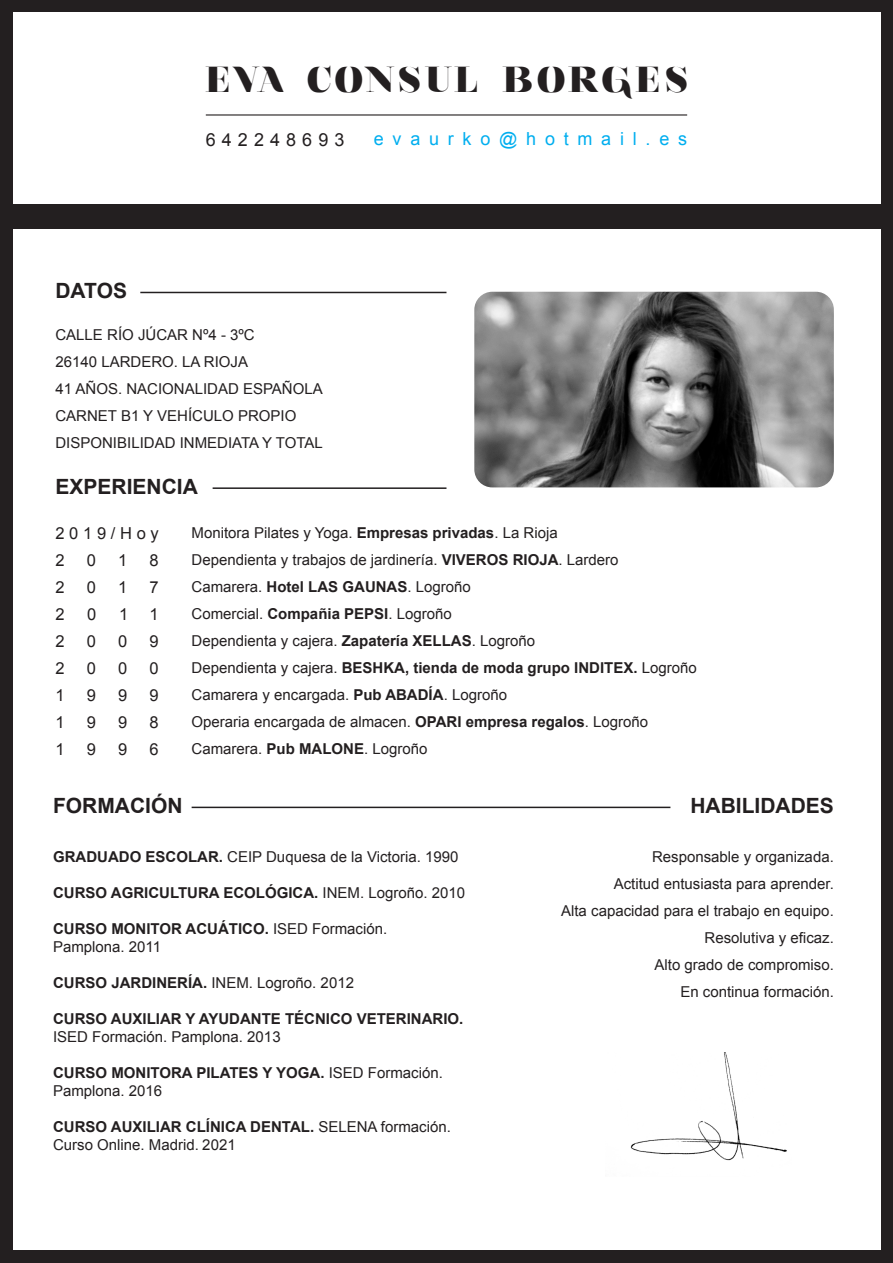
<style>
.page{position:relative;width:893px;height:1263px;background:#231f20}
.page>*{position:absolute;margin:0;border:0;box-sizing:border-box;transform-origin:0 0}
.t1{font:900 36px "Nouvelle Vague";letter-spacing:.115em;color:#231f20}
.t2{font:700 21px "Arial";color:#231f20}
.t3{font:18px "Arial";letter-spacing:.485em;color:#00aeef}
.t4{font:18px "Arial";letter-spacing:.335em;color:#231f20}
.t5{font:16.5px "Arial";letter-spacing:.285em;color:#231f20}
.t6{font:15px/18px "Arial";color:#231f20}
.t7{font:700 15px/18px "Arial";color:#231f20}
.s1{font-weight:700}
.s2{font-weight:400}
</style>
<div class="page">
<div style="left:13px;top:13px;width:867px;height:191px;background:#fff"></div>
<div style="left:13px;top:230px;width:867px;height:1020px;background:#fff"></div>
<img style="left:474px;top:292px;width:360px;height:195px">
<hr style="left:206px;top:114px;width:481px;height:2px;background:#231f20">
<hr style="left:192px;top:807px;width:478px;height:1px;background:#231f20">
<hr style="left:140px;top:292px;width:306px;height:1px;background:#231f20">
<hr style="left:213px;top:487px;width:233px;height:2px;background:#231f20">
<img style="left:630px;top:1052px;width:157px;height:109px">
<p class="t1" style="left:206px;top:61px;width:483px">EVA CONSUL BORGES</p>
<p class="t4" style="left:206px;top:128px;width:140px">642248693</p>
<p class="t3" style="left:374px;top:127px;width:315px">evaurko@hotmail.es</p>
<p class="t2" style="left:55px;top:277px;width:73px">DATOS</p>
<p class="t6" style="left:55px;top:326px;width:201px">CALLE RÍO JÚCAR Nº4 - 3ºC</p>
<p class="t6" style="left:55px;top:353px;width:194px">26140 LARDERO. LA RIOJA</p>
<p class="t6" style="left:55px;top:380px;width:269px">41 AÑOS. NACIONALIDAD ESPAÑOLA</p>
<p class="t6" style="left:55px;top:407px;width:242px">CARNET B1 Y VEHÍCULO PROPIO</p>
<p class="t6" style="left:55px;top:434px;width:269px">DISPONIBILIDAD INMEDIATA Y TOTAL</p>
<p class="t2" style="left:55px;top:473px;width:144px">EXPERIENCIA</p>
<p class="t5" style="left:55px;top:523px;width:105px">2019/Hoy</p>
<p class="t5" style="left:55px;top:550px;width:11px">2</p>
<p class="t5" style="left:87px;top:550px;width:11px">0</p>
<p class="t5" style="left:118px;top:550px;width:11px">1</p>
<p class="t5" style="left:150px;top:550px;width:11px">8</p>
<p class="t5" style="left:55px;top:577px;width:11px">2</p>
<p class="t5" style="left:87px;top:577px;width:11px">0</p>
<p class="t5" style="left:118px;top:577px;width:11px">1</p>
<p class="t5" style="left:150px;top:577px;width:11px">7</p>
<p class="t5" style="left:55px;top:604px;width:11px">2</p>
<p class="t5" style="left:87px;top:604px;width:11px">0</p>
<p class="t5" style="left:119px;top:604px;width:11px">1</p>
<p class="t5" style="left:150px;top:604px;width:11px">1</p>
<p class="t5" style="left:55px;top:631px;width:11px">2</p>
<p class="t5" style="left:87px;top:631px;width:11px">0</p>
<p class="t5" style="left:118px;top:631px;width:11px">0</p>
<p class="t5" style="left:150px;top:631px;width:11px">9</p>
<p class="t5" style="left:55px;top:658px;width:11px">2</p>
<p class="t5" style="left:87px;top:658px;width:11px">0</p>
<p class="t5" style="left:118px;top:658px;width:11px">0</p>
<p class="t5" style="left:150px;top:658px;width:11px">0</p>
<p class="t5" style="left:55px;top:685px;width:11px">1</p>
<p class="t5" style="left:87px;top:685px;width:11px">9</p>
<p class="t5" style="left:118px;top:685px;width:11px">9</p>
<p class="t5" style="left:150px;top:685px;width:11px">9</p>
<p class="t5" style="left:55px;top:712px;width:11px">1</p>
<p class="t5" style="left:87px;top:712px;width:11px">9</p>
<p class="t5" style="left:118px;top:712px;width:11px">9</p>
<p class="t5" style="left:150px;top:712px;width:11px">8</p>
<p class="t5" style="left:55px;top:739px;width:11px">1</p>
<p class="t5" style="left:87px;top:739px;width:11px">9</p>
<p class="t5" style="left:118px;top:739px;width:11px">9</p>
<p class="t5" style="left:150px;top:739px;width:11px">6</p>
<p class="t6" style="left:192px;top:524px;width:368px">Monitora Pilates y Yoga. <span class="s1">Empresas privadas</span>. La Rioja</p>
<p class="t6" style="left:192px;top:551px;width:428px">Dependienta y trabajos de jardinería. <span class="s1">VIVEROS RIOJA</span>. Lardero</p>
<p class="t6" style="left:192px;top:578px;width:281px">Camarera. <span class="s1">Hotel LAS GAUNAS</span>. Logroño</p>
<p class="t6" style="left:192px;top:605px;width:262px">Comercial. <span class="s1">Compañia PEPSI</span>. Logroño</p>
<p class="t6" style="left:192px;top:632px;width:345px">Dependienta y cajera. <span class="s1">Zapatería XELLAS</span>. Logroño</p>
<p class="t7" style="left:192px;top:660px;width:507px"><span class="s2">Dependienta y cajera.</span> BESHKA, tienda de moda grupo INDITEX. <span class="s2">Logroño</span></p>
<p class="t6" style="left:192px;top:686px;width:317px">Camarera y encargada. <span class="s1">Pub ABADÍA</span>. Logroño</p>
<p class="t6" style="left:192px;top:713px;width:458px">Operaria encargada de almacen. <span class="s1">OPARI empresa regalos</span>. Logroño</p>
<p class="t6" style="left:192px;top:740px;width:237px">Camarera. <span class="s1">Pub MALONE</span>. Logroño</p>
<p class="t2" style="left:53px;top:792px;width:131px">FORMACIÓN</p>
<p class="t6" style="left:53px;top:848px;width:407px"><span class="s1">GRADUADO ESCOLAR.</span> CEIP Duquesa de la Victoria. 1990</p>
<p class="t7" style="left:53px;top:884px;width:414px">CURSO AGRICULTURA ECOLÓGICA. <span class="s2">INEM. Logroño. 2010</span></p>
<p class="t6" style="left:53px;top:920px;width:336px"><span class="s1">CURSO MONITOR ACUÁTICO.</span> ISED Formación.<br>Pamplona. 2011</p>
<p class="t6" style="left:53px;top:974px;width:302px"><span class="s1">CURSO JARDINERÍA.</span> INEM. Logroño. 2012</p>
<p class="t7" style="left:53px;top:1010px;width:412px">CURSO AUXILIAR Y AYUDANTE TÉCNICO VETERINARIO.<br><span class="s2">ISED Formación. Pamplona. 2013</span></p>
<p class="t6" style="left:53px;top:1064px;width:391px"><span class="s1">CURSO MONITORA PILATES Y YOGA.</span> ISED Formación.<br>Pamplona. 2016</p>
<p class="t6" style="left:53px;top:1118px;width:399px"><span class="s1">CURSO AUXILIAR CLÍNICA DENTAL.</span> SELENA formación.<br>Curso Online. Madrid. 2021</p>
<p class="t2" style="left:690px;top:792px;width:145px">HABILIDADES</p>
<p class="t6" style="left:652px;top:848px;width:183px">Responsable y organizada.</p>
<p class="t6" style="left:614px;top:875px;width:222px">Actitud entusiasta para aprender.</p>
<p class="t6" style="left:561px;top:902px;width:274px">Alta capacidad para el trabajo en equipo.</p>
<p class="t6" style="left:705px;top:929px;width:131px">Resolutiva y eficaz.</p>
<p class="t6" style="left:655px;top:956px;width:181px">Alto grado de compromiso.</p>
<p class="t6" style="left:680px;top:983px;width:155px">En continua formación.</p>
</div>
